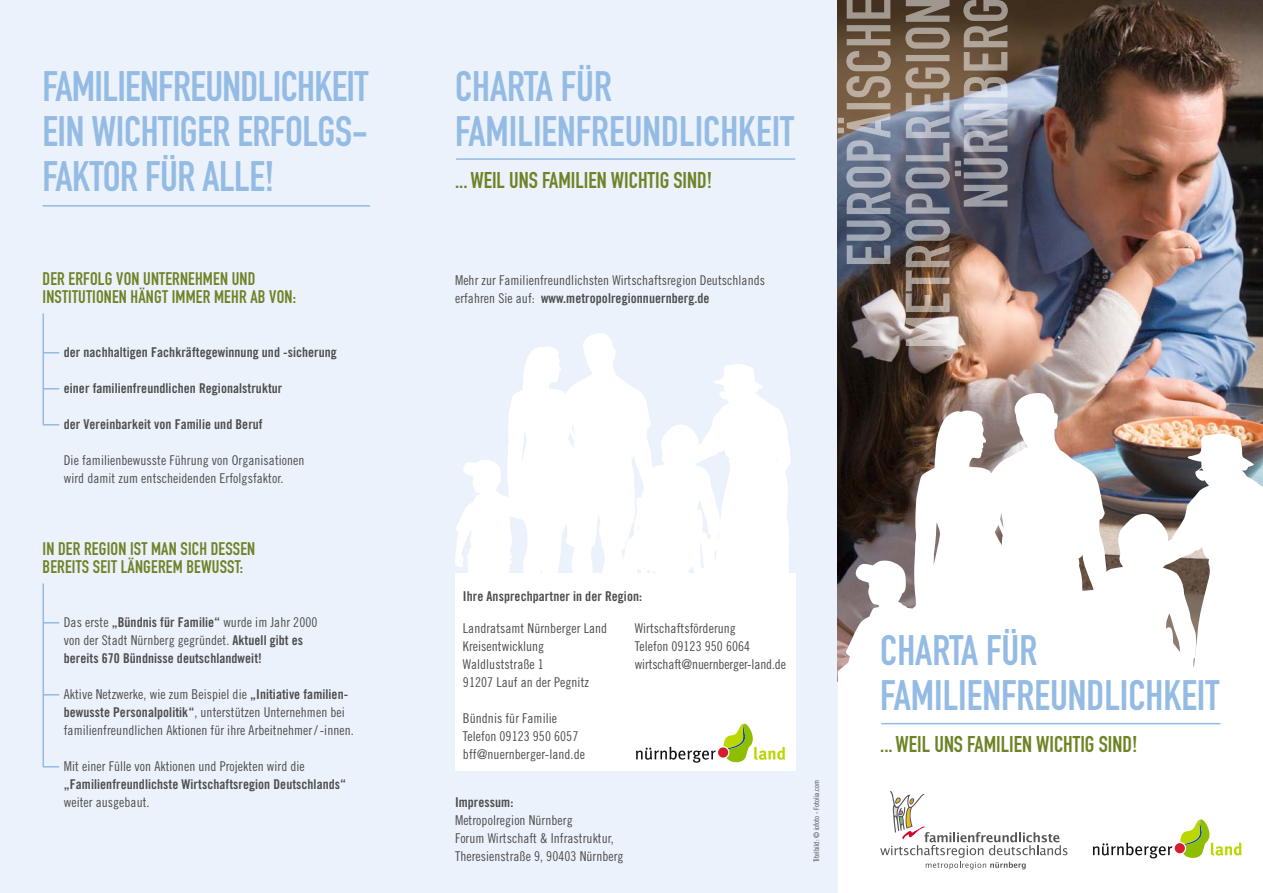
<style>
.page{position:relative;width:1263px;height:893px;background:#ecf2fc}
.page>*{position:absolute;margin:0;border:0;box-sizing:border-box;transform-origin:0 0}
.t1{font:42px/45px "DIN Engschrift LT";color:#94bbe3}
.t2{font:22.5px "DIN Engschrift LT";color:#6d8325}
.t3{font:18px/18px "DIN Engschrift LT";letter-spacing:.01em;color:#6d8325}
.t4{font:13.5px/18px "Trade Gothic LT Cond Eighteen";letter-spacing:.005em;color:#4d4d4c}
.t5{font:13.5px "Trade Gothic LT Bold Cond Twenty";letter-spacing:.005em;color:#4d4d4c}
.t6{font:7.5px "Trade Gothic LT Cond Eighteen";color:#4d4d4c}
.s1{font-family:"Trade Gothic LT Bold Cond Twenty"}
.s2{font-family:"Trade Gothic LT Cond Eighteen"}
</style>
<div class="page">
<img style="left:838px;top:0;width:425px;height:587px">
<div style="left:838px;top:587px;width:425px;height:306px;background:#fff"></div>
<svg style="left:914px;top:410px;width:36px;height:102px;background:#b1a69f"></svg>
<svg style="left:950px;top:392px;width:161px;height:120px;background:#d9ceca"></svg>
<img style="left:1119px;top:434px;width:144px;height:350px">
<svg style="left:455px;top:333px;width:336px;height:240px"></svg>
<hr style="left:456px;top:158px;width:339px;height:2px;background:#94bbe3">
<div style="left:455px;top:573px;width:340px;height:198px;background:#fff"></div>
<img style="left:905px;top:0;width:103px;height:346px">
<svg style="left:838px;top:0;width:53px;height:264px;background:#7d7a7b"></svg>
<hr style="left:43px;top:313px;width:1px;height:112px;background:#94bbe3">
<hr style="left:43px;top:583px;width:1px;height:184px;background:#94bbe3">
<svg style="left:44px;top:424px;width:15px;height:1px"></svg>
<svg style="left:44px;top:694px;width:15px;height:1px"></svg>
<svg style="left:44px;top:388px;width:15px;height:1px"></svg>
<svg style="left:44px;top:766px;width:15px;height:1px"></svg>
<svg style="left:44px;top:352px;width:15px;height:1px"></svg>
<svg style="left:44px;top:622px;width:15px;height:1px"></svg>
<hr style="left:43px;top:205px;width:327px;height:2px;background:#94bbe3">
<svg style="left:636px;top:747px;width:80px;height:16px"></svg>
<div style="left:718px;top:747px;width:10px;height:11px;background:#d51d2f;border-radius:50%"></div>
<svg style="left:723px;top:724px;width:62px;height:38px"></svg>
<svg style="left:845px;top:512px;width:397px;height:357px;background:#f1f0ee"></svg>
<h1 class="t1" style="left:43px;top:64px;width:327px;text-align:justify">FAMILIENFREUNDLICHKEIT EIN WICHTIGER ERFOLGS-FAKTOR FÜR ALLE!</h1>
<h3 class="t3" style="left:43px;top:270px;width:255px">DER ERFOLG VON UNTERNEHMEN UND<br>INSTITUTIONEN HÄNGT IMMER MEHR AB VON:</h3>
<p class="t5" style="left:64px;top:344px;width:275px">der nachhaltigen Fachkräftegewinnung und -sicherung</p>
<p class="t5" style="left:64px;top:380px;width:220px">einer familienfreundlichen Regionalstruktur</p>
<p class="t5" style="left:64px;top:416px;width:200px">der Vereinbarkeit von Familie und Beruf</p>
<p class="t4" style="left:64px;top:451px;width:242px">Die familienbewusste Führung von Organisationen wird damit zum entscheidenden Erfolgsfaktor.</p>
<h3 class="t3" style="left:43px;top:540px;width:214px">IN DER REGION IST MAN SICH DESSEN<br>BEREITS SEIT LÄNGEREM BEWUSST:</h3>
<p class="t4" style="left:64px;top:613px;width:255px">Das erste <span class="s1">„Bündnis für Familie“</span> wurde im Jahr 2000 von der Stadt Nürnberg gegründet. <span class="s1">Aktuell gibt es</span></p>
<p class="t5" style="left:64px;top:650px;width:200px">bereits 670 Bündnisse deutschlandweit!</p>
<p class="t4" style="left:64px;top:685px;width:292px">Aktive Netzwerke, wie zum Beispiel die <span class="s1">„Initiative familien&shy;bewusste Personalpolitik“</span>, unterstützen Unternehmen bei familienfreundlichen Aktionen für ihre Arbeitnehmer/-innen.</p>
<p class="t4" style="left:64px;top:757px;width:243px">Mit einer Fülle von Aktionen und Projekten wird die</p>
<p class="t5" style="left:64px;top:776px;width:284px">„Familienfreundlichste Wirtschaftsregion Deutschlands“</p>
<p class="t4" style="left:64px;top:793px;width:87px">weiter ausgebaut.</p>
<h1 class="t1" style="left:455px;top:64px;width:341px">CHARTA FÜR<br>FAMILIENFREUNDLICHKEIT</h1>
<h2 class="t2" style="left:455px;top:166px;width:259px">...WEIL UNS FAMILIEN WICHTIG SIND!</h2>
<p class="t4" style="left:455px;top:271px;width:312px">Mehr zur Familienfreundlichsten Wirtschaftsregion Deutschlands</p>
<p class="t5" style="left:455px;top:290px;width:256px"><span class="s2">erfahren Sie auf:</span> www.metropolregionnuernberg.de</p>
<p class="t5" style="left:463px;top:588px;width:181px">Ihre Ansprechpartner in der Region:</p>
<p class="t4" style="left:463px;top:619px;width:146px">Landratsamt Nürnberger Land<br>Kreisentwicklung<br>Waldluststraße 1<br>91207 Lauf an der Pegnitz</p>
<p class="t4" style="left:463px;top:709px;width:123px">Bündnis für Familie<br>Telefon 09123 950 6057 bff@nuernberger-land.de</p>
<p class="t4" style="left:635px;top:619px;width:153px">Wirtschaftsförderung<br>Telefon 09123 950 6064 wirtschaft@nuernberger-land.de</p>
<p class="t5" style="left:455px;top:794px;width:60px">Impressum:</p>
<p class="t4" style="left:455px;top:811px;width:170px">Metropolregion Nürnberg<br>Forum Wirtschaft &amp; Infrastruktur,<br>Theresienstraße 9, 90403 Nürnberg</p>
<p class="t6" style="left:812px;top:862px;width:84px;rotate:-90deg">Titelbild: © iofoto - Fotolia.com</p>
<h1 class="t1" style="left:880px;top:628px;width:341px">CHARTA FÜR<br>FAMILIENFREUNDLICHKEIT</h1>
<h2 class="t2" style="left:880px;top:731px;width:259px">...WEIL UNS FAMILIEN WICHTIG SIND!</h2>
</div>
